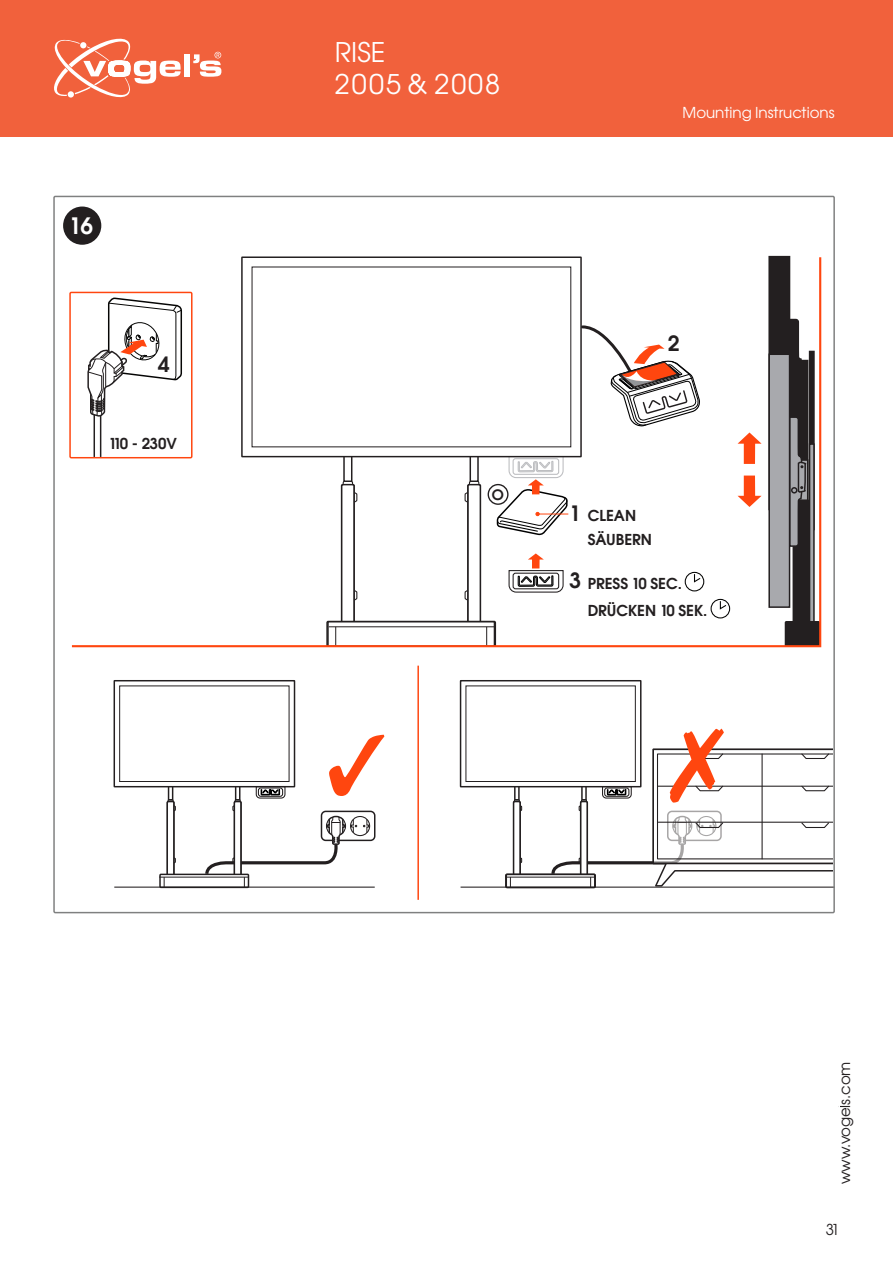
<style>
.page{position:relative;width:893px;height:1263px;background:#fff}
.page>*{position:absolute;margin:0;border:0;box-sizing:border-box;transform-origin:0 0}
.t1{font:27px "Avant Garde Gothic Bk ITC";letter-spacing:.07em;color:#fff}
.t2{font:22.5px "Avant Garde Gothic Dm ITC";color:#fff}
.t3{font:21px "Avant Garde Gothic Dm ITC";color:#231f20}
.t4{font:15px/24.2px "Avant Garde Gothic Dm ITC";color:#231f20}
.t5{font:15px "Avant Garde Gothic Bk ITC";color:#fff}
.t6{font:15px "Avant Garde Gothic Bk ITC";letter-spacing:-.01em;color:#231f20}
.t7{font:14.4px "Avant Garde Gothic Dm ITC";color:#231f20}
</style>
<div class="page">
<div style="left:0;top:0;width:893px;height:136px;background:#f1613c"></div>
<svg style="left:54px;top:39px;width:127px;height:59px"></svg>
<div style="left:184px;top:54px;width:6px;height:22px;background:#fff"></div>
<svg style="left:193px;top:52px;width:28px;height:25px"></svg>
<div style="left:52px;top:957px;width:788px;height:188px;border:1px solid #fff;border-radius:6px"></div>
<div style="left:168px;top:764px;width:5px;height:36px;border:1px solid #231f20"></div>
<div style="left:114px;top:681px;width:180px;height:106px;background:#fff"></div>
<div style="left:114px;top:680px;width:181px;height:107px;border:1px solid #231f20"></div>
<div style="left:119px;top:686px;width:170px;height:96px;border:1px solid #231f20"></div>
<div style="left:159px;top:874px;width:90px;height:14px;border:1px solid #231f20"></div>
<svg style="left:163px;top:799px;width:13px;height:87px"></svg>
<div style="left:514px;top:764px;width:6px;height:36px;border:1px solid #231f20"></div>
<div style="left:505px;top:873px;width:91px;height:15px;border:1px solid #231f20"></div>
<div style="left:461px;top:681px;width:180px;height:106px;background:#fff"></div>
<div style="left:460px;top:680px;width:181px;height:107px;border:1px solid #231f20"></div>
<div style="left:506px;top:874px;width:89px;height:14px;border:1px solid #231f20"></div>
<svg style="left:510px;top:799px;width:13px;height:87px"></svg>
<hr style="left:114px;top:886px;width:261px;height:2px;background:#231f20">
<hr style="left:461px;top:886px;width:374px;height:2px;background:#231f20">
<hr style="left:417px;top:666px;width:2px;height:234px;background:#ff460f">
<svg style="left:203px;top:696px;width:181px;height:191px"></svg>
<svg style="left:550px;top:696px;width:283px;height:191px"></svg>
<hr style="left:160px;top:877px;width:89px;height:1px;background:#231f20">
<hr style="left:506px;top:877px;width:89px;height:1px;background:#231f20">
<div style="left:63px;top:207px;width:38px;height:38px;background:#231f20;border-radius:50%"></div>
<svg style="left:70px;top:255px;width:752px;height:393px"></svg>
<div style="left:711px;top:599px;width:19px;height:19px;background:#fff;border-radius:50%"></div>
<div style="left:711px;top:599px;width:19px;height:19px;border:1px solid #050504;border-radius:50%"></div>
<svg style="left:719px;top:600px;width:8px;height:10px"></svg>
<p class="t2" style="left:69px;top:212px;width:26px">16</p>
<p class="t3" style="left:158px;top:351px;width:13px">4</p>
<p class="t4" style="left:108px;top:431px;width:70px">110 - 230V</p>
<p class="t1" style="left:335px;top:35px;width:52px">RISE</p>
<p class="t1" style="left:335px;top:67px;width:167px">2005 &amp; 2008</p>
<p class="t5" style="left:682px;top:104px;width:153px">Mounting Instructions</p>
<p class="t7" style="left:492px;top:485px;width:14px">O</p>
<p class="t3" style="left:668px;top:330px;width:13px">2</p>
<p class="t3" style="left:569px;top:499px;width:13px">1</p>
<p class="t4" style="left:588px;top:503px;width:66px">CLEAN<br>SÄUBERN</p>
<p class="t4" style="left:588px;top:571px;width:96px">PRESS 10 SEC.</p>
<p class="t3" style="left:569px;top:567px;width:13px">3</p>
<p class="t4" style="left:588px;top:598px;width:121px">DRÜCKEN 10 SEK.</p>
<p class="t6" style="left:835px;top:1184px;width:124px;rotate:-90deg">www.vogels.com</p>
<p class="t6" style="left:826px;top:1220px;width:15px">31</p>
</div>
